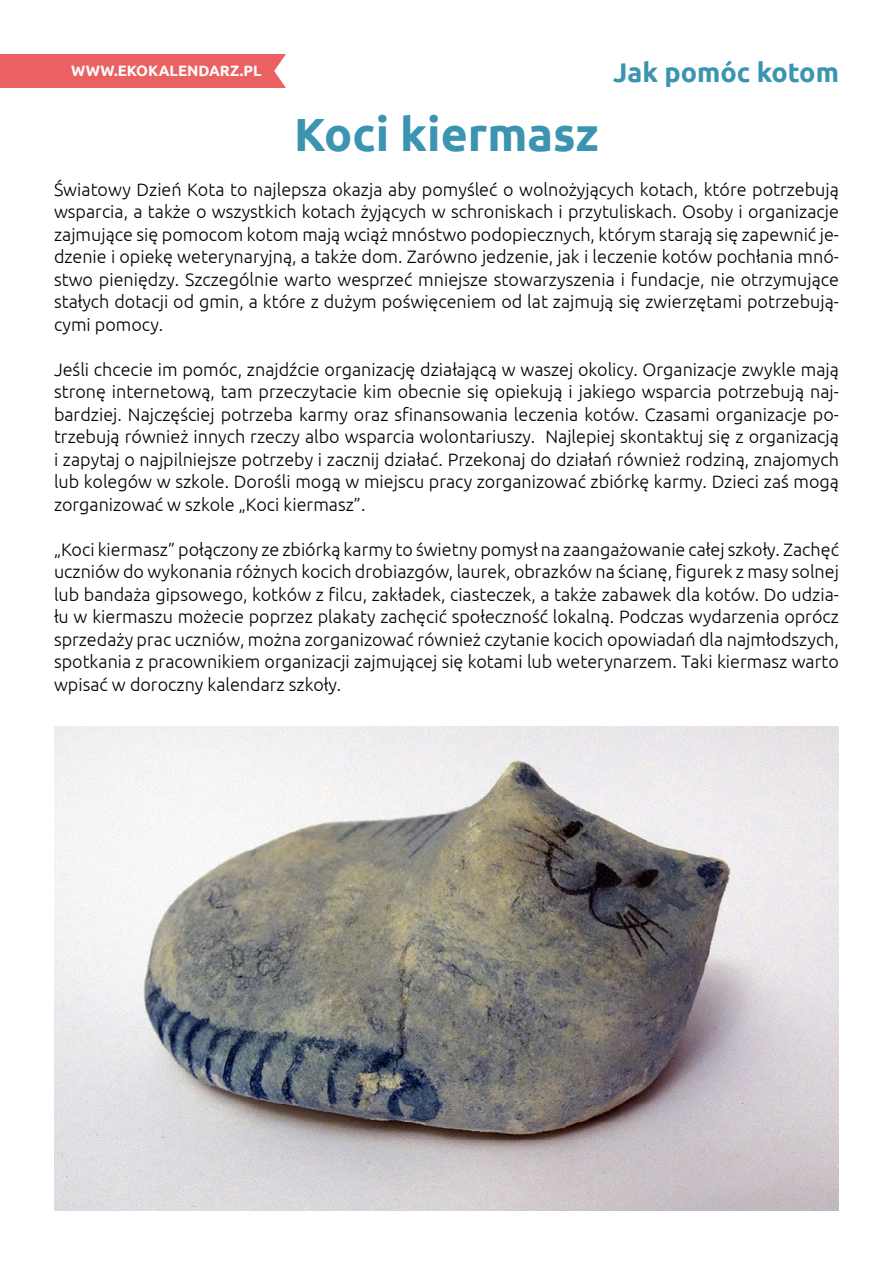
<style>
.page{position:relative;width:893px;height:1263px;background:#fff}
.page>*{position:absolute;margin:0;border:0;box-sizing:border-box;transform-origin:0 0}
.t1{font:700 46.5px "Ubuntu";color:#3b94b0}
.t2{font:700 27px "Ubuntu";color:#3b94b0}
.t3{font:300 18px/22.5px "Ubuntu";color:#000;text-align:justify}
.t4{font:700 15px "Ubuntu";color:#fff}
</style>
<div class="page">
<div style="left:0;top:54px;width:286px;height:34px;background:#eb6161"></div>
<img style="left:54px;top:727px;width:785px;height:484px">
<p class="t4" style="left:71px;top:62px;width:192px">WWW.EKOKALENDARZ.PL</p>
<h2 class="t2" style="left:613px;top:56px;width:227px">Jak pomóc kotom</h2>
<h1 class="t1" style="left:294px;top:106px;width:306px">Koci kiermasz</h1>
<p class="t3" style="left:54px;top:178px;width:786px">Światowy Dzień Kota to najlepsza okazja aby pomyśleć o wolnożyjących kotach, które potrzebują wsparcia, a także o wszystkich kotach żyjących w schroniskach i przytuliskach. Osoby i organizacje zajmujące się pomocom kotom mają wciąż mnóstwo podopiecznych, którym starają się zapewnić je&shy;dzenie i opiekę weterynaryjną, a także dom. Zarówno jedzenie, jak i leczenie kotów pochłania mnó&shy;stwo pieniędzy. Szczególnie warto wesprzeć mniejsze stowarzyszenia i fundacje, nie otrzymujące stałych dotacji od gmin, a które z dużym poświęceniem od lat zajmują się zwierzętami potrzebują&shy;cymi pomocy.</p>
<p class="t3" style="left:54px;top:358px;width:786px">Jeśli chcecie im pomóc, znajdźcie organizację działającą w waszej okolicy. Organizacje zwykle mają stronę internetową, tam przeczytacie kim obecnie się opiekują i jakiego wsparcia potrzebują naj&shy;bardziej. Najczęściej potrzeba karmy oraz sfinansowania leczenia kotów. Czasami organizacje po&shy;trzebują również innych rzeczy albo wsparcia wolontariuszy. Najlepiej skontaktuj się z organizacją i zapytaj o najpilniejsze potrzeby i zacznij działać. Przekonaj do działań również rodziną, znajomych lub kolegów w szkole. Dorośli mogą w miejscu pracy zorganizować zbiórkę karmy. Dzieci zaś mogą zorganizować w szkole „Koci kiermasz”.</p>
<p class="t3" style="left:54px;top:538px;width:786px">„Koci kiermasz” połączony ze zbiórką karmy to świetny pomysł na zaangażowanie całej szkoły. Zachęć uczniów do wykonania różnych kocich drobiazgów, laurek, obrazków na ścianę, figurek z masy solnej lub bandaża gipsowego, kotków z filcu, zakładek, ciasteczek, a także zabawek dla kotów. Do udzia&shy;łu w kiermaszu możecie poprzez plakaty zachęcić społeczność lokalną. Podczas wydarzenia oprócz sprzedaży prac uczniów, można zorganizować również czytanie kocich opowiadań dla najmłodszych, spotkania z pracownikiem organizacji zajmującej się kotami lub weterynarzem. Taki kiermasz warto wpisać w doroczny kalendarz szkoły.</p>
</div>
